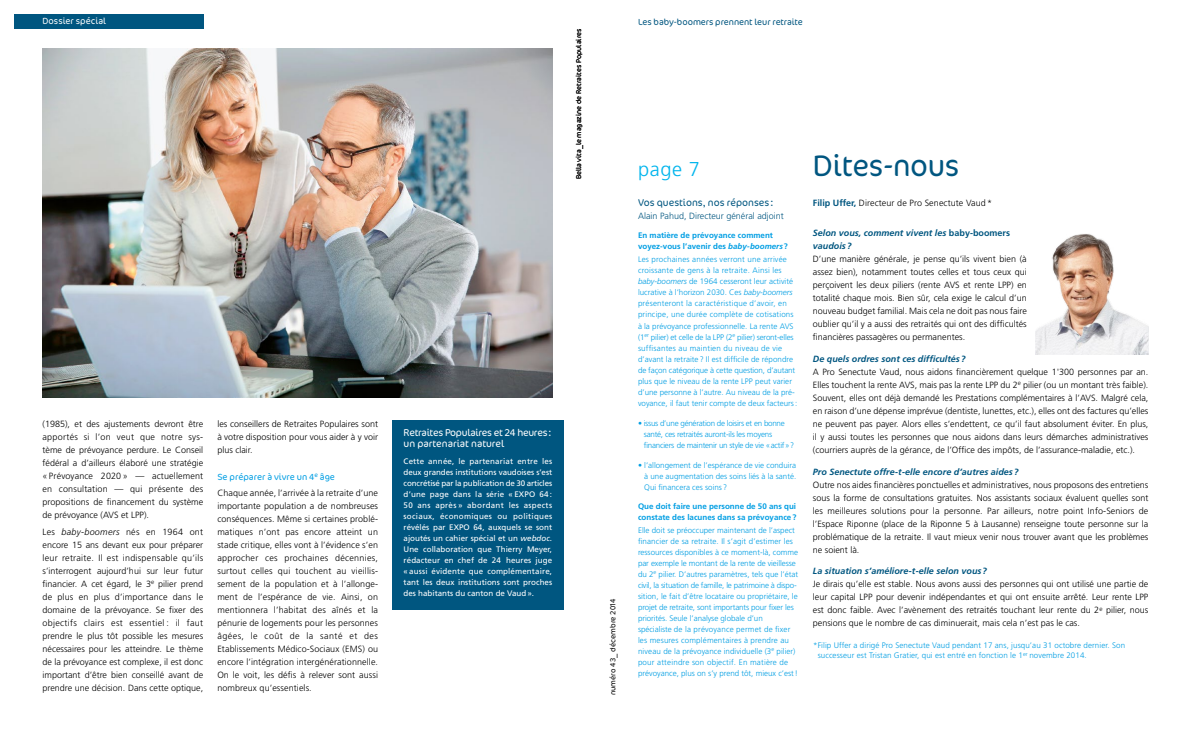
<style>
.page{position:relative;width:1191px;height:738px;background:#fff}
.page>*{position:absolute;margin:0;border:0;box-sizing:border-box;transform-origin:0 0}
.t1{font:300 30px "Cocon";letter-spacing:-.015em;color:#005680}
.t2{font:300 20px "Frutiger";color:#00b5ed}
.t3{font:300 10px/11px "Cocon";letter-spacing:-.025em;color:#fff}
.t4{font:300 10px "Cocon";color:#005680}
.t5{font:300 9px/13px "Frutiger";color:#000;text-align:justify}
.t6{font:italic 700 9px/13px "Frutiger";color:#005680}
.t7{font:300 9px "Frutiger";color:#005680}
.t8{font:300 9px "Cocon";color:#009ee3}
.t9{font:300 9px "Cocon";color:#fff}
.t10{font:300 8.9px "Cocon";letter-spacing:-.005em;color:#005680}
.t11{font:300 8px/11px "Frutiger";color:#009ee3}
.t12{font:8px/11px "Frutiger";color:#fff;text-align:justify}
.t13{font:700 8px/11px "Frutiger";color:#009ee3}
.t14{font:300 8px/11px "Frutiger";letter-spacing:-.03em;color:#009ee3}
.t15{font:300 7.5px "Cocon";letter-spacing:.005em;color:#000}
.t16{font:300 7px "Cocon";letter-spacing:.005em;color:#000}
.s1{font-style:italic}
.s2{font-weight:700;color:#005680}
.s3{font-style:normal}
</style>
<div class="page">
<img style="left:43px;top:48px;width:510px;height:349px">
<div style="left:14px;top:14px;width:189px;height:14px;background:#005680"></div>
<img style="left:1035px;top:234px;width:113px;height:120px">
<div style="left:392px;top:419px;width:171px;height:190px;background:#005680"></div>
<p class="t9" style="left:43px;top:16px;width:65px">Dossier spécial</p>
<p class="t10" style="left:638px;top:17px;width:166px">Les baby-boomers prennent leur retraite</p>
<p class="t16" style="left:575px;top:179px;width:152px;rotate:-90deg">Bellavita_le magazine de Retraites Populaires</p>
<p class="t5" style="left:43px;top:417px;width:162px">(1985), et des ajustements devront être apportés si l’on veut que notre sys&shy;tème de prévoyance perdure. Le Conseil fédéral a d’ailleurs élaboré une stratégie « Prévoyance 2020 » — actuellement en consultation — qui présente des propositions de financement du système de prévoyance (AVS et LPP).</p>
<p class="t5" style="left:43px;top:524px;width:162px">Les <span class="s1">baby-boomers</span> nés en 1964 ont encore 15 ans devant eux pour préparer leur retraite. Il est indispensable qu’ils s’interrogent aujourd’hui sur leur futur financier. A cet égard, le 3<sup>e</sup> pilier prend de plus en plus d’importance dans le domaine de la prévoyance. Se fixer des objectifs clairs est essentiel : il faut prendre le plus tôt possible les mesures nécessaires pour les atteindre. Le thème de la prévoyance est complexe, il est donc important d’être bien conseillé avant de prendre une décision. Dans cette optique,</p>
<p class="t5" style="left:217px;top:417px;width:162px">les conseillers de Retraites Populaires sont à votre disposition pour vous aider à y voir plus clair.</p>
<p class="t8" style="left:217px;top:471px;width:119px">Se préparer à vivre un 4<sup>e</sup> âge</p>
<p class="t5" style="left:217px;top:486px;width:162px">Chaque année, l’arrivée à la retraite d’une importante population a de nombreuses conséquences. Même si certaines problé&shy;matiques n’ont pas encore atteint un stade critique, elles vont à l’évidence s’en approcher ces prochaines décennies, surtout celles qui touchent au vieillis&shy;sement de la population et à l’allonge&shy;ment de l’espérance de vie. Ainsi, on mentionnera l’habitat des aînés et la pénurie de logements pour les personnes âgées, le coût de la santé et des Etablissements Médico-Sociaux (EMS) ou encore l’intégration intergénérationnelle.<br>On le voit, les défis à relever sont aussi nombreux qu’essentiels.</p>
<p class="t3" style="left:403px;top:427px;width:149px">Retraites Populaires et 24 heures: un partenariat naturel</p>
<p class="t12" style="left:403px;top:455px;width:150px">Cette année, le partenariat entre les deux grandes institutions vaudoises s’est concrétisé par la publication de 30 articles d’une page dans la série « EXPO 64 :<br>50 ans après » abordant les aspects sociaux, économiques ou politiques révélés par EXPO 64, auxquels se sont ajoutés un cahier spécial et un <span class="s1">webdoc</span>.<br>Une collaboration que Thierry Meyer, rédacteur en chef de 24 heures juge « aussi évidente que complémentaire, tant les deux institutions sont proches des habitants du canton de Vaud».</p>
<p class="t15" style="left:608px;top:694px;width:98px;rotate:-90deg">numéro 43_ décembre 2014</p>
<h2 class="t2" style="left:638px;top:158px;width:63px">page 7</h2>
<p class="t4" style="left:638px;top:197px;width:137px">Vos questions, nos réponses :</p>
<p class="t7" style="left:638px;top:211px;width:147px">Alain Pahud, Directeur général adjoint</p>
<p class="t13" style="left:638px;top:229px;width:151px">En matière de prévoyance comment voyez-vous l’avenir des <span class="s1">baby-boomers</span>?</p>
<p class="t11" style="left:638px;top:254px;width:161px">Les prochaines années verront une arrivée croissante de gens à la retraite. Ainsi les <span class="s1">baby-boomers</span> de 1964 cesseront leur activité lucrative à l’horizon 2030. Ces <span class="s1">baby-boomers </span>présenteront la caractéristique d’avoir, en principe, une durée complète de cotisations à la prévoyance professionnelle. La rente AVS (1<sup>er</sup> pilier) et celle de la LPP (2<sup>e</sup> pilier) seront-elles suffisantes au maintien du niveau de vie d’avant la retraite ? Il est difficile de répondre de façon catégorique à cette question, d’autant plus que le niveau de la rente LPP peut varier d’une personne à l’autre. Au niveau de la pré&shy;voyance, il faut tenir compte de deux facteurs:</p>
<p class="t14" style="left:644px;top:417px;width:152px;text-indent:-6px">• issus d’une génération de loisirs et en bonne santé, ces retraités auront-ils les moyens financiers de maintenir un style de vie «actif»?</p>
<p class="t11" style="left:644px;top:459px;width:154px;text-align:justify;text-indent:-6px">• l’allongement de l’espérance de vie conduira à une augmentation des soins liés à la santé.<br>Qui financera ces soins?</p>
<p class="t13" style="left:638px;top:500px;width:160px">Que doit faire une personne de 50 ans qui constate des lacunes dans sa prévoyance?</p>
<p class="t11" style="left:638px;top:524px;width:162px">Elle doit se préoccuper maintenant de l’aspect financier de sa retraite. Il s’agit d’estimer les ressources disponibles à ce moment-là, comme par exemple le montant de la rente de vieillesse du 2<sup>e</sup> pilier. D’autres paramètres, tels que l’état civil, la situation de famille, le patrimoine à dispo&shy;sition, le fait d’être locataire ou propriétaire, le projet de retraite, sont importants pour fixer les priorités. Seule l’analyse globale d’un spécialiste de la prévoyance permet de fixer les mesures complémentaires à prendre au niveau de la prévoyance individuelle (3<sup>e</sup> pilier) pour atteindre son objectif. En matière de prévoyance, plus on s’y prend tôt, mieux c’est!</p>
<h1 class="t1" style="left:813px;top:148px;width:148px">Dites-nous</h1>
<p class="t5" style="left:813px;top:196px;width:181px"><span class="s2">Filip Uffer,</span> Directeur de Pro Senectute Vaud *</p>
<p class="t6" style="left:813px;top:226px;width:199px">Selon vous, comment vivent les <span class="s3">baby-boomers </span>vaudois ?</p>
<p class="t5" style="left:813px;top:252px;width:215px">D’une manière générale, je pense qu’ils vivent bien (à assez bien), notamment toutes celles et tous ceux qui perçoivent les deux piliers (rente AVS et rente LPP) en totalité chaque mois. Bien sûr, cela exige le calcul d’un nouveau budget familial. Mais cela ne doit pas nous faire oublier qu’il y a aussi des retraités qui ont des difficultés financières passagères ou permanentes.</p>
<p class="t6" style="left:813px;top:352px;width:154px">De quels ordres sont ces difficultés?</p>
<p class="t5" style="left:813px;top:365px;width:337px">A Pro Senectute Vaud, nous aidons financièrement quelque 1'300 personnes par an.<br>Elles touchent la rente AVS, mais pas la rente LPP du 2<sup>e</sup> pilier (ou un montant très faible).<br>Souvent, elles ont déjà demandé les Prestations complémentaires à l’AVS. Malgré cela, en raison d’une dépense imprévue (dentiste, lunettes, etc.), elles ont des factures qu’elles ne peuvent pas payer. Alors elles s’endettent, ce qu’il faut absolument éviter. En plus, il y aussi toutes les personnes que nous aidons dans leurs démarches administratives (courriers auprès de la gérance, de l’Office des impôts, de l’assurance-maladie, etc.).</p>
<p class="t6" style="left:813px;top:464px;width:207px">Pro Senectute offre-t-elle encore d’autres aides?</p>
<p class="t5" style="left:813px;top:477px;width:337px">Outre nos aides financières ponctuelles et administratives, nous proposons des entretiens sous la forme de consultations gratuites. Nos assistants sociaux évaluent quelles sont les meilleures solutions pour la personne. Par ailleurs, notre point Info-Seniors de l’Espace Riponne (place de la Riponne 5 à Lausanne) renseigne toute personne sur la problématique de la retraite. Il vaut mieux venir nous trouver avant que les problèmes ne soient là.</p>
<p class="t6" style="left:813px;top:564px;width:176px">La situation s’améliore-t-elle selon vous?</p>
<p class="t5" style="left:813px;top:577px;width:337px">Je dirais qu’elle est stable. Nous avons aussi des personnes qui ont utilisé une partie de leur capital LPP pour devenir indépendantes et qui ont ensuite arrêté. Leur rente LPP est donc faible. Avec l’avènement des retraités touchant leur rente du 2<sup>e</sup> pilier, nous pensions que le nombre de cas diminuerait, mais cela n’est pas le cas.</p>
<p class="t11" style="left:817px;top:639px;width:309px;line-height:10px;text-indent:-5px">*Filip Uffer a dirigé Pro Senectute Vaud pendant 17 ans, jusqu’au 31 octobre dernier. Son successeur est Tristan Gratier, qui est entré en fonction le 1<sup>er</sup> novembre 2014.</p>
</div>
